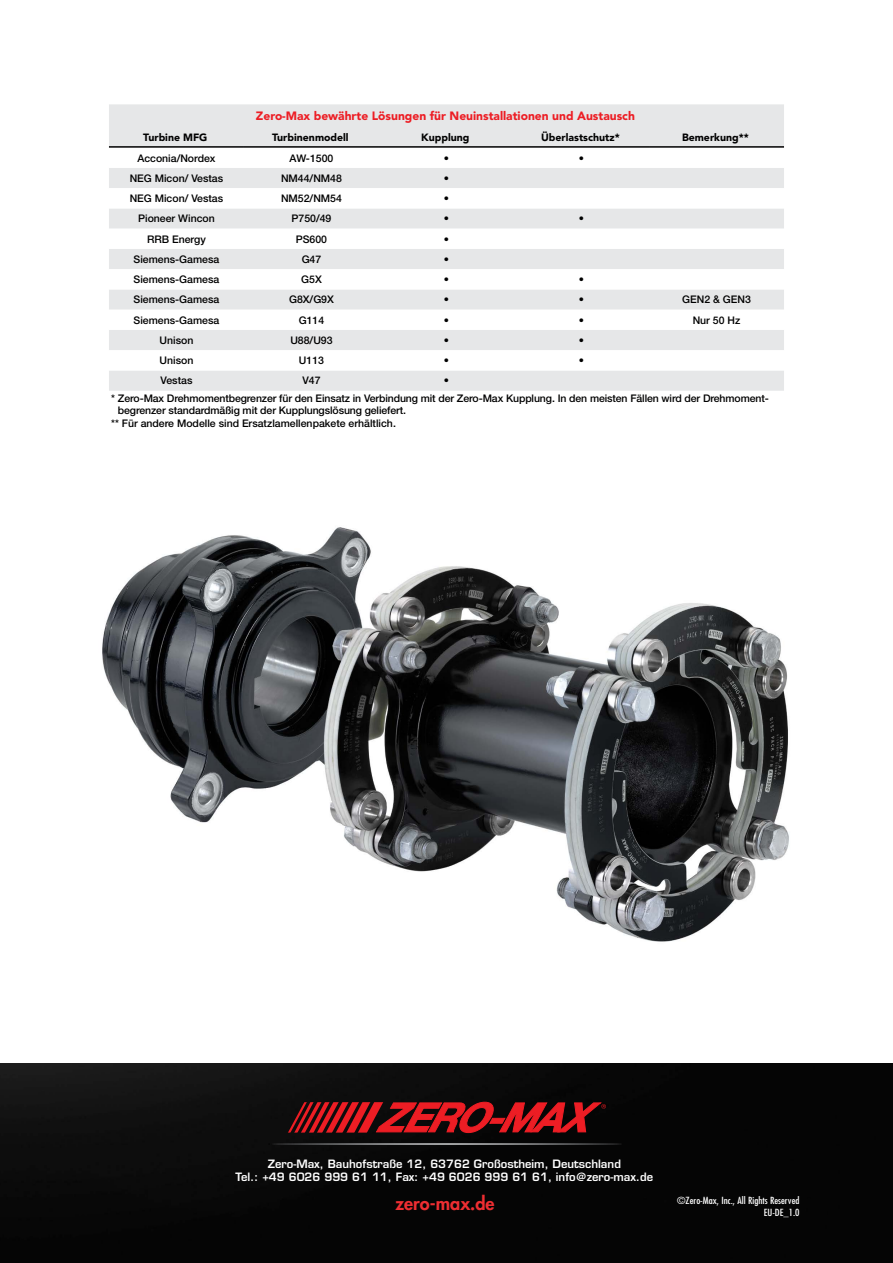
<style>
.page{position:relative;width:893px;height:1263px;background:#fff}
.page>*{position:absolute;margin:0;border:0;box-sizing:border-box;transform-origin:0 0}
.t1{font:800 18px "Futura Std";color:#ee2e32}
.t2{font:900 12px "Avenir LT Std";color:#ed1d24}
.t3{font:600 11.25px/13.5px "Eurostile LT Std";color:#fff;text-align:center}
.t4{font:500 10.5px/18.1px "Helvetica Neue LT Std";color:#000}
.t5{font:900 10.5px "Avenir LT Std";color:#000}
.t6{font:condensed 9.6px/11.9px "Futura Std";color:#fff;text-align:right;scale:1.1 1}
</style>
<div class="page">
<img style="left:0;top:1063px;width:893px;height:200px">
<svg style="left:268px;top:1143px;width:354px;height:2px"></svg>
<svg style="left:285px;top:1102px;width:321px;height:31px"></svg>
<img style="left:102px;top:527px;width:687px;height:415px">
<div style="left:109px;top:104px;width:675px;height:287px;background:#e6e7e8"></div>
<svg style="left:109px;top:148px;width:675px;height:222px"></svg>
<hr style="left:109px;top:146px;width:135px;height:2px;background:#000">
<hr style="left:244px;top:146px;width:135px;height:2px;background:#000">
<hr style="left:379px;top:146px;width:135px;height:2px;background:#000">
<hr style="left:514px;top:146px;width:135px;height:2px;background:#000">
<hr style="left:649px;top:146px;width:135px;height:2px;background:#000">
<p class="t2" style="left:256px;top:108px;width:381px">Zero-Max bewährte Lösungen für Neuinstallationen und Austausch</p>
<p class="t5" style="left:143px;top:131px;width:66px">Turbine MFG</p>
<p class="t5" style="left:272px;top:131px;width:78px">Turbinenmodell</p>
<p class="t5" style="left:421px;top:131px;width:50px">Kupplung</p>
<p class="t5" style="left:541px;top:131px;width:80px">Überlastschutz*</p>
<p class="t5" style="left:682px;top:131px;width:68px">Bemerkung**</p>
<p class="t4" style="left:137px;top:149px;width:80px">Acconia/Nordex</p>
<p class="t4" style="left:290px;top:149px;width:45px">AW-1500</p>
<p class="t4" style="left:444px;top:149px;width:7px">•</p>
<p class="t4" style="left:579px;top:149px;width:7px">•</p>
<p class="t4" style="left:130px;top:169px;width:95px">NEG Micon/ Vestas</p>
<p class="t4" style="left:281px;top:169px;width:62px">NM44/NM48</p>
<p class="t4" style="left:444px;top:169px;width:7px">•</p>
<p class="t4" style="left:130px;top:189px;width:95px">NEG Micon/ Vestas</p>
<p class="t4" style="left:281px;top:189px;width:62px">NM52/NM54</p>
<p class="t4" style="left:444px;top:189px;width:7px">•</p>
<p class="t4" style="left:138px;top:209px;width:78px">Pioneer Wincon</p>
<p class="t4" style="left:292px;top:209px;width:41px">P750/49</p>
<p class="t4" style="left:444px;top:209px;width:7px">•</p>
<p class="t4" style="left:579px;top:209px;width:7px">•</p>
<p class="t4" style="left:147px;top:230px;width:60px">RRB Energy</p>
<p class="t4" style="left:296px;top:230px;width:33px">PS600</p>
<p class="t4" style="left:444px;top:230px;width:7px">•</p>
<p class="t4" style="left:134px;top:250px;width:87px">Siemens-Gamesa</p>
<p class="t4" style="left:302px;top:250px;width:21px">G47</p>
<p class="t4" style="left:444px;top:250px;width:7px">•</p>
<p class="t4" style="left:134px;top:270px;width:87px">Siemens-Gamesa</p>
<p class="t4" style="left:301px;top:270px;width:22px">G5X</p>
<p class="t4" style="left:444px;top:270px;width:7px">•</p>
<p class="t4" style="left:579px;top:270px;width:7px">•</p>
<p class="t4" style="left:134px;top:290px;width:87px">Siemens-Gamesa</p>
<p class="t4" style="left:289px;top:290px;width:46px">G8X/G9X</p>
<p class="t4" style="left:444px;top:290px;width:7px">•</p>
<p class="t4" style="left:579px;top:290px;width:7px">•</p>
<p class="t4" style="left:682px;top:290px;width:70px">GEN2 &amp; GEN3</p>
<p class="t4" style="left:134px;top:311px;width:87px">Siemens-Gamesa</p>
<p class="t4" style="left:299px;top:311px;width:27px">G114</p>
<p class="t4" style="left:444px;top:311px;width:7px">•</p>
<p class="t4" style="left:579px;top:311px;width:7px">•</p>
<p class="t4" style="left:693px;top:311px;width:49px">Nur 50 Hz</p>
<p class="t4" style="left:160px;top:331px;width:35px">Unison</p>
<p class="t4" style="left:290px;top:331px;width:44px">U88/U93</p>
<p class="t4" style="left:444px;top:331px;width:7px">•</p>
<p class="t4" style="left:579px;top:331px;width:7px">•</p>
<p class="t4" style="left:160px;top:351px;width:35px">Unison</p>
<p class="t4" style="left:299px;top:351px;width:27px">U113</p>
<p class="t4" style="left:444px;top:351px;width:7px">•</p>
<p class="t4" style="left:579px;top:351px;width:7px">•</p>
<p class="t4" style="left:161px;top:371px;width:33px">Vestas</p>
<p class="t4" style="left:302px;top:371px;width:20px">V47</p>
<p class="t4" style="left:111px;top:371px;width:659px;text-indent:333px">•<br>* Zero-Max Drehmomentbegrenzer für den Einsatz in Verbindung mit der Zero-Max Kupplung. In den meisten Fällen wird der Drehmoment-</p>
<p class="t4" style="left:111px;top:405px;width:296px;line-height:12px;text-indent:7px">begrenzer standardmäßig mit der Kupplungslösung geliefert. ** Für andere Modelle sind Ersatzlamellenpakete erhältlich.</p>
<p class="t3" style="left:236px;top:1157px;width:419px">Zero-Max, Bauhofstraße 12, 63762 Großostheim, Deutschland<br>Tel.: +49 6026 999 61 11, Fax: +49 6026 999 61 61, info@zero-max.de</p>
<h1 class="t1" style="left:396px;top:1192px;width:100px">zero-max.de</h1>
<p class="t6" style="left:677px;top:1195px;width:113px">©Zero-Max, Inc., All Rights Reserved<br>EU-DE_1.0</p>
</div>
